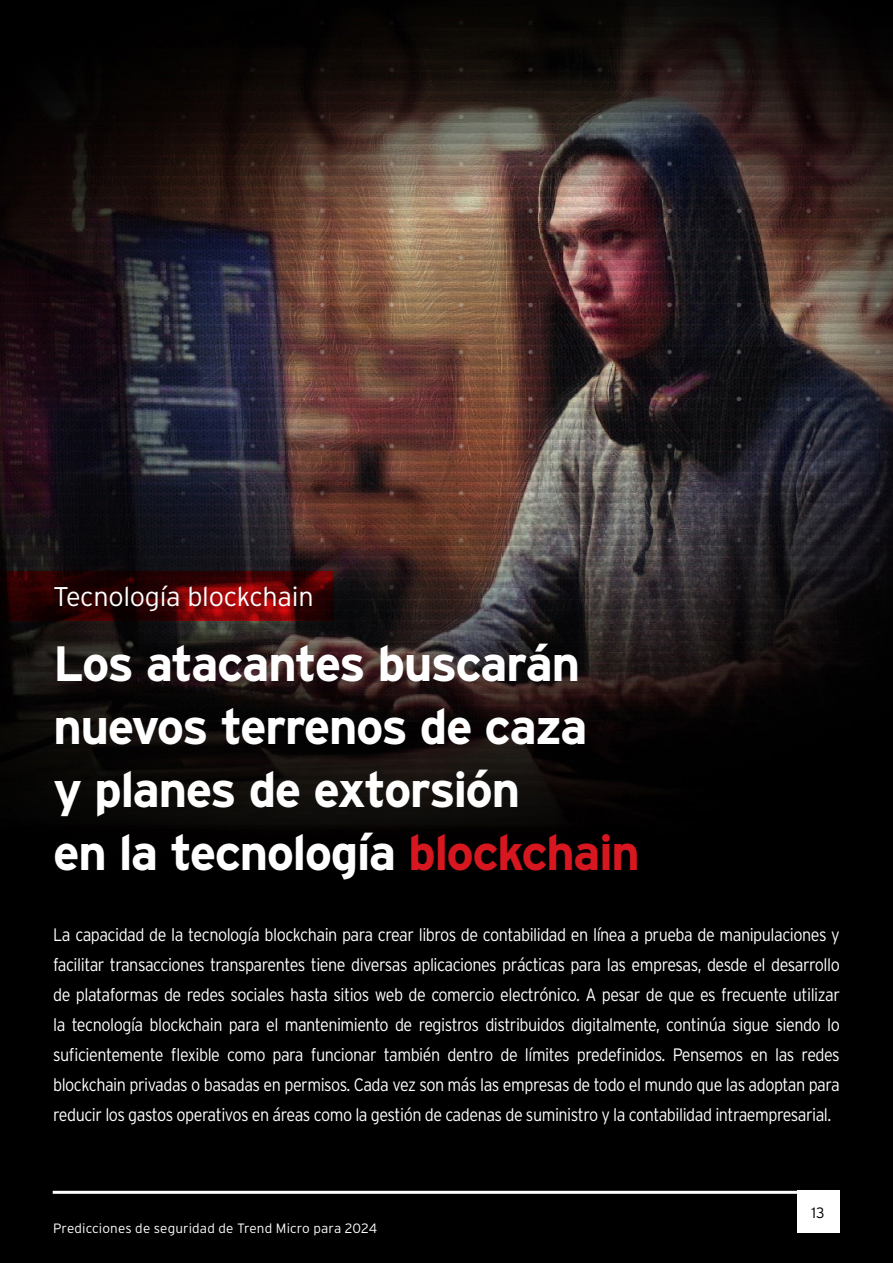
<style>
.page{position:relative;width:893px;height:1263px;background:#000}
.page>*{position:absolute;margin:0;border:0;box-sizing:border-box;transform-origin:0 0}
.H1_Section_Header{font:700 49.5px/63px "Interstate";letter-spacing:-.035em;color:#fff}
.Body_Text_Category{font:300 27px "Interstate";letter-spacing:-.01em;color:#fff}
.Body_Text_Section{font:300 18px/30px "Interstate";letter-spacing:-.03em;color:#fff;text-align:justify;scale:.9 1}
.t1{font:300 15px "Interstate";color:#000}
.t2{font:300 13.5px "Interstate";letter-spacing:.01em;color:#fff}
.s1{color:#d7171f}
</style>
<div class="page">
<img style="left:0;top:0;width:893px;height:827px">
<div style="left:797px;top:1191px;width:42px;height:42px;background:#fff"></div>
<hr style="left:53px;top:1191px;width:786px;height:3px;background:#fff">
<svg style="left:0;top:572px;width:333px;height:49px"></svg>
<p class="Body_Text_Category" style="left:53px;top:580px;width:262px">Tecnología blockchain</p>
<p class="H1_Section_Header" style="left:53px;top:632px;width:588px">Los atacantes buscarán nuevos terrenos de caza<br>y planes de extorsión<br>en la tecnología <span class="s1">blockchain</span></p>
<p class="Body_Text_Section" style="left:53px;top:919px;width:876px">La capacidad de la tecnología blockchain para crear libros de contabilidad en línea a prueba de manipulaciones y facilitar transacciones transparentes tiene diversas aplicaciones prácticas para las empresas, desde el desarrollo de plataformas de redes sociales hasta sitios web de comercio electrónico. A pesar de que es frecuente utilizar la tecnología blockchain para el mantenimiento de registros distribuidos digitalmente, continúa sigue siendo lo suficientemente flexible como para funcionar también dentro de límites predefinidos. Pensemos en las redes blockchain privadas o basadas en permisos. Cada vez son más las empresas de todo el mundo que las adoptan para reducir los gastos operativos en áreas como la gestión de cadenas de suministro y la contabilidad intraempresarial.</p>
<p class="t2" style="left:53px;top:1220px;width:326px">Predicciones de seguridad de Trend Micro para 2024</p>
<p class="t1" style="left:812px;top:1203px;width:15px">13</p>
</div>
